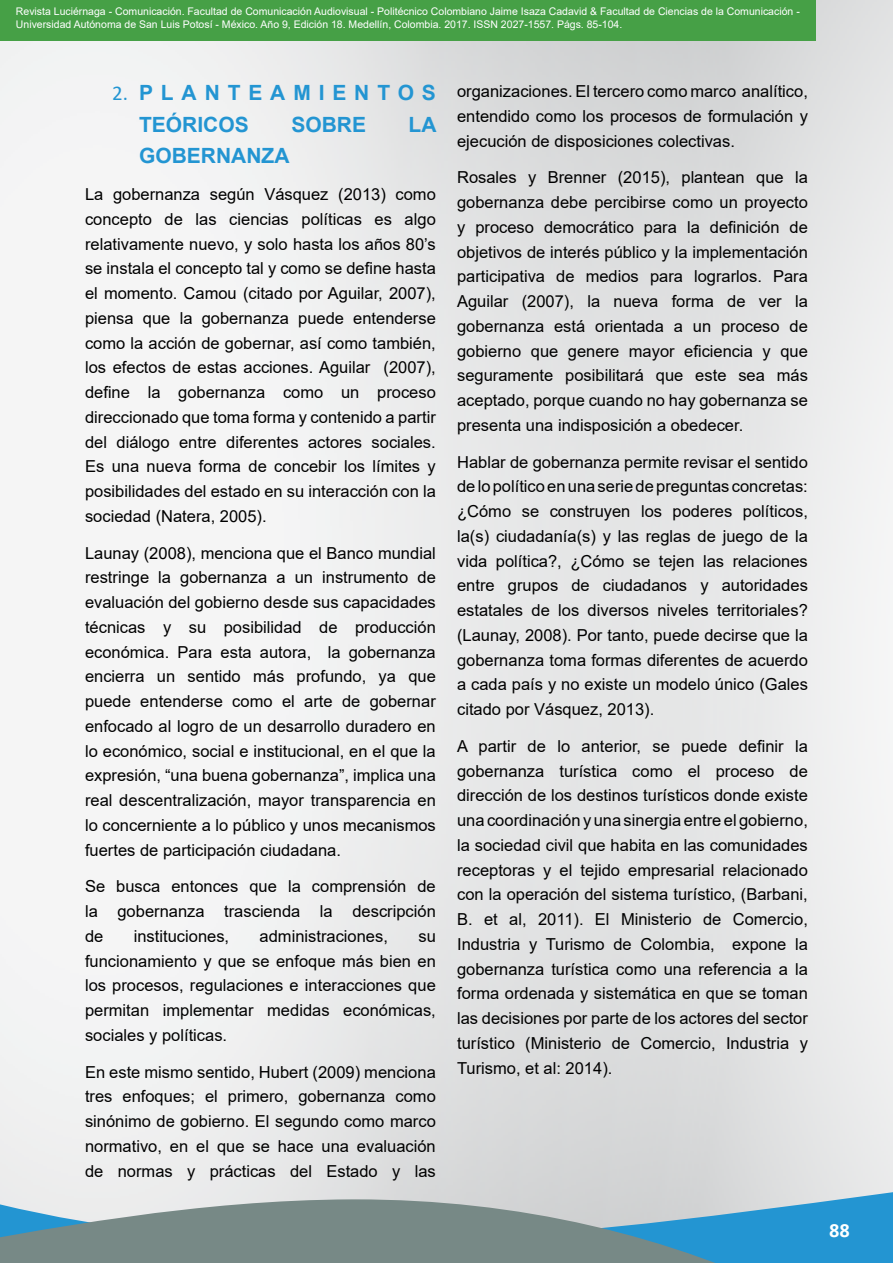
<style>
.page{position:relative;width:893px;height:1263px;background:#fff}
.page>*{position:absolute;margin:0;border:0;box-sizing:border-box;transform-origin:0 0}
.t1{font:700 21px/31.5px "Arial";letter-spacing:.375em;color:#2395d2}
.t2{font:700 21px "Arial";color:#2395d2}
.t3{font:700 18px "Myanmar Text";color:#fff}
.t4{font:16.5px/24.8px "Arial";color:#000;text-align:justify}
.t5{font:10.5px/12.6px "Arial";color:#fff}
.s1{font-family:"Calibri";font-weight:400}
</style>
<div class="page">
<img style="left:0;top:0;width:893px;height:1153px">
<svg style="left:0;top:1153px;width:893px;height:110px;background:#c9d7df"></svg>
<svg style="left:0;top:1199px;width:810px;height:64px;background:#7b9aa3"></svg>
<div style="left:0;top:0;width:815px;height:40px;background:#46a046"></div>
<p class="t5" style="left:16px;top:5px;width:785px">Revista Luciérnaga - Comunicación. Facultad de Comunicación Audiovisual - Politécnico Colombiano Jaime Isaza Cadavid &amp; Facultad de Ciencias de la Comunicación -<br>Universidad Autónoma de San Luis Potosí - México. Año 9, Edición 18. Medellín, Colombia. 2017. ISSN 2027-1557. Págs. 85-104.</p>
<p class="t1" style="left:139px;top:77px;width:298px;text-indent:-27px"><span class="s1">2.</span> PLANTEAMIENTOS<br>TEÓRICOS</p>
<p class="t2" style="left:291px;top:110px;width:76px">SOBRE</p>
<p class="t2" style="left:409px;top:110px;width:29px">LA</p>
<p class="t2" style="left:139px;top:141px;width:152px">GOBERNANZA</p>
<p class="t4" style="left:85px;top:182px;width:352px">La gobernanza según Vásquez (2013) como concepto de las ciencias políticas es algo relativamente nuevo, y solo hasta los años 80’s se instala el concepto tal y como se define hasta el momento. Camou (citado por Aguilar, 2007), piensa que la gobernanza puede entenderse como la acción de gobernar, así como también, los efectos de estas acciones. Aguilar (2007), define la gobernanza como un proceso direccionado que toma forma y contenido a partir del diálogo entre diferentes actores sociales.<br>Es una nueva forma de concebir los límites y posibilidades del estado en su interacción con la sociedad (Natera, 2005).</p>
<p class="t4" style="left:85px;top:540px;width:352px">Launay (2008), menciona que el Banco mundial restringe la gobernanza a un instrumento de evaluación del gobierno desde sus capacidades técnicas y su posibilidad de producción económica. Para esta autora, la gobernanza encierra un sentido más profundo, ya que puede entenderse como el arte de gobernar enfocado al logro de un desarrollo duradero en lo económico, social e institucional, en el que la expresión, “una buena gobernanza”, implica una real descentralización, mayor transparencia en lo concerniente a lo público y unos mecanismos fuertes de participación ciudadana.</p>
<p class="t4" style="left:85px;top:874px;width:352px">Se busca entonces que la comprensión de la gobernanza trascienda la descripción de</p>
<p class="t4" style="left:134px;top:924px;width:97px">instituciones,</p>
<p class="t4" style="left:260px;top:924px;width:130px">administraciones,</p>
<p class="t4" style="left:85px;top:924px;width:352px;text-indent:333px">su funcionamiento y que se enfoque más bien en los procesos, regulaciones e interacciones que permitan implementar medidas económicas, sociales y políticas.</p>
<p class="t4" style="left:85px;top:1059px;width:352px">En este mismo sentido, Hubert (2009) menciona tres enfoques; el primero, gobernanza como sinónimo de gobierno. El segundo como marco normativo, en el que se hace una evaluación de normas y prácticas del Estado y las</p>
<p class="t4" style="left:457px;top:79px;width:352px">organizaciones. El tercero como marco analítico, entendido como los procesos de formulación y ejecución de disposiciones colectivas.</p>
<p class="t4" style="left:457px;top:165px;width:352px">Rosales y Brenner (2015), plantean que la gobernanza debe percibirse como un proyecto y proceso democrático para la definición de objetivos de interés público y la implementación participativa de medios para lograrlos. Para Aguilar (2007), la nueva forma de ver la gobernanza está orientada a un proceso de gobierno que genere mayor eficiencia y que seguramente posibilitará que este sea más aceptado, porque cuando no hay gobernanza se presenta una indisposición a obedecer.</p>
<p class="t4" style="left:457px;top:449px;width:352px">Hablar de gobernanza permite revisar el sentido de lo político en una serie de preguntas concretas: ¿Cómo se construyen los poderes políticos, la(s) ciudadanía(s) y las reglas de juego de la vida política?, ¿Cómo se tejen las relaciones entre grupos de ciudadanos y autoridades estatales de los diversos niveles territoriales? (Launay, 2008). Por tanto, puede decirse que la gobernanza toma formas diferentes de acuerdo a cada país y no existe un modelo único (Gales citado por Vásquez, 2013).</p>
<p class="t4" style="left:457px;top:733px;width:352px">A partir de lo anterior, se puede definir la gobernanza turística como el proceso de dirección de los destinos turísticos donde existe una coordinación y una sinergia entre el gobierno, la sociedad civil que habita en las comunidades receptoras y el tejido empresarial relacionado con la operación del sistema turístico, (Barbani, B. et al, 2011). El Ministerio de Comercio, Industria y Turismo de Colombia, expone la gobernanza turística como una referencia a la forma ordenada y sistemática en que se toman las decisiones por parte de los actores del sector turístico (Ministerio de Comercio, Industria y Turismo, et al: 2014).</p>
<p class="t3" style="left:829px;top:1220px;width:22px">88</p>
</div>
